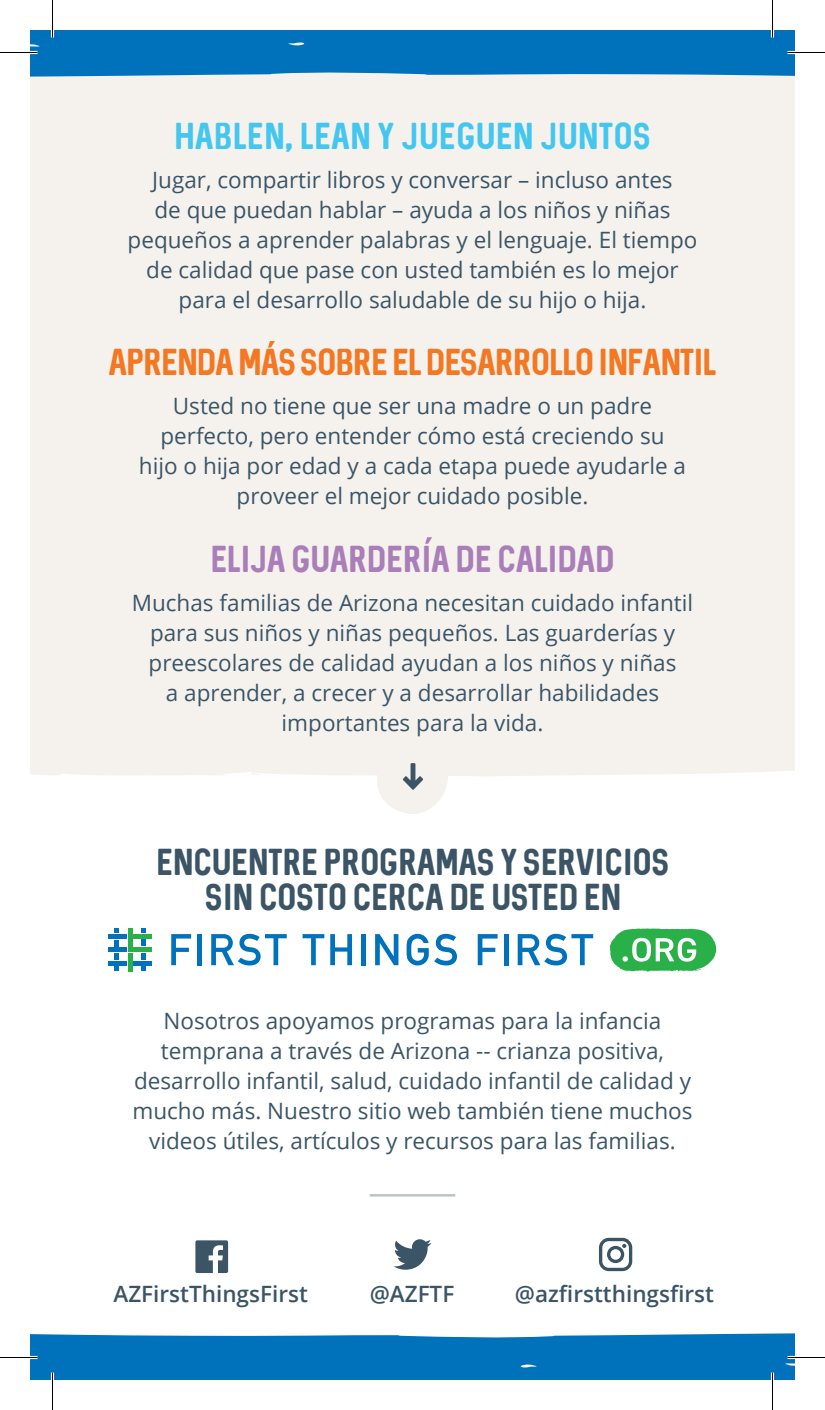
<style>
.page{position:relative;width:825px;height:1410px;background:#fff}
.page>*{position:absolute;margin:0;border:0;box-sizing:border-box;transform-origin:0 0}
.t1{font:30px/35px "Sequel";letter-spacing:.01em;color:#3b5566;text-align:center}
.t2{font:30px "Sequel";letter-spacing:-.01em;color:#f47721}
.t3{font:30px "Sequel";letter-spacing:.03em;color:#44c7ee}
.t4{font:30px "Sequel";letter-spacing:.01em;color:#aa7eb8}
.t5{font:22.5px/30px "Open Sans";color:#3b5566;text-align:center}
.t6{font:600 22.5px "Open Sans";color:#3b5566}
</style>
<div class="page">
<div style="left:30px;top:78px;width:765px;height:698px;background:#f5f2ee"></div>
<hr style="left:370px;top:1194px;width:85px;height:3px;background:#3b5566">
<svg style="left:393px;top:1239px;width:39px;height:31px"></svg>
<svg style="left:195px;top:1240px;width:33px;height:33px"></svg>
<svg style="left:599px;top:1238px;width:33px;height:33px"></svg>
<svg style="left:171px;top:934px;width:20px;height:31px"></svg>
<div style="left:197px;top:934px;width:5px;height:31px;background:#0072bc"></div>
<svg style="left:211px;top:934px;width:76px;height:31px"></svg>
<svg style="left:303px;top:934px;width:21px;height:31px"></svg>
<svg style="left:330px;top:934px;width:22px;height:31px"></svg>
<div style="left:361px;top:934px;width:5px;height:31px;background:#0072bc"></div>
<svg style="left:375px;top:934px;width:23px;height:31px"></svg>
<svg style="left:407px;top:934px;width:50px;height:31px"></svg>
<svg style="left:478px;top:934px;width:20px;height:31px"></svg>
<div style="left:504px;top:934px;width:5px;height:31px;background:#0072bc"></div>
<svg style="left:518px;top:934px;width:75px;height:31px"></svg>
<div style="left:109px;top:947px;width:18px;height:5px;background:#0072bc"></div>
<svg style="left:115px;top:928px;width:4px;height:5px"></svg>
<svg style="left:115px;top:966px;width:4px;height:5px"></svg>
<svg style="left:115px;top:940px;width:4px;height:6px"></svg>
<svg style="left:115px;top:953px;width:4px;height:7px"></svg>
<svg style="left:141px;top:928px;width:5px;height:5px"></svg>
<div style="left:128px;top:928px;width:5px;height:18px;background:#2ab049"></div>
<div style="left:128px;top:953px;width:5px;height:18px;background:#2ab049"></div>
<div style="left:109px;top:934px;width:18px;height:5px;background:#0072bc"></div>
<div style="left:134px;top:934px;width:18px;height:5px;background:#2ab049"></div>
<hr style="left:109px;top:961px;width:18px;height:4px;background:#0072bc">
<hr style="left:134px;top:961px;width:18px;height:4px;background:#0072bc">
<div style="left:128px;top:947px;width:24px;height:5px;background:#2ab049"></div>
<svg style="left:141px;top:966px;width:5px;height:5px"></svg>
<svg style="left:141px;top:940px;width:5px;height:6px"></svg>
<svg style="left:141px;top:953px;width:5px;height:7px"></svg>
<svg style="left:610px;top:928px;width:106px;height:44px"></svg>
<svg style="left:30px;top:30px;width:765px;height:48px;background:#117bbf"></svg>
<div style="left:30px;top:1333px;width:765px;height:47px;background:#0072bc"></div>
<svg style="left:377px;top:746px;width:71px;height:68px;background:#edece9"></svg>
<svg style="left:268px;top:341px;width:7px;height:7px"></svg>
<svg style="left:425px;top:537px;width:7px;height:7px"></svg>
<hr style="left:0;top:51px;width:38px;height:3px;background:#fff">
<hr style="left:788px;top:51px;width:37px;height:3px;background:#fff">
<hr style="left:0;top:1356px;width:38px;height:3px;background:#fff">
<hr style="left:788px;top:1356px;width:37px;height:3px;background:#fff">
<hr style="left:51px;top:0;width:3px;height:38px;background:#fff">
<hr style="left:51px;top:1372px;width:3px;height:38px;background:#fff">
<hr style="left:771px;top:0;width:3px;height:38px;background:#fff">
<hr style="left:771px;top:1372px;width:3px;height:38px;background:#fff">
<hr style="left:0;top:52px;width:38px;height:1px;background:#000">
<hr style="left:788px;top:52px;width:37px;height:1px;background:#000">
<hr style="left:0;top:1357px;width:38px;height:1px;background:#000">
<hr style="left:788px;top:1357px;width:37px;height:1px;background:#000">
<hr style="left:52px;top:0;width:1px;height:38px;background:#000">
<hr style="left:52px;top:1372px;width:1px;height:38px;background:#000">
<hr style="left:772px;top:0;width:1px;height:38px;background:#000">
<hr style="left:772px;top:1372px;width:1px;height:38px;background:#000">
<h1 class="t3" style="left:174px;top:115px;width:478px">HABLEN, LEAN Y JUEGUEN JUNTOS</h1>
<p class="t5" style="left:128px;top:164px;width:571px">Jugar, compartir libros y conversar – incluso antes<br>de que puedan hablar – ayuda a los niños y niñas pequeños a aprender palabras y el lenguaje. El tiempo de calidad que pase con usted también es lo mejor para el desarrollo saludable de su hijo o hija.</p>
<h1 class="t2" style="left:109px;top:342px;width:609px">APRENDA MAS SOBRE EL DESARROLLO INFANTIL</h1>
<p class="t5" style="left:139px;top:391px;width:549px">Usted no tiene que ser una madre o un padre perfecto, pero entender cómo está creciendo su hijo o hija por edad y a cada etapa puede ayudarle a proveer el mejor cuidado posible.</p>
<h1 class="t4" style="left:211px;top:538px;width:405px">ELIJA GUARDERIA DE CALIDAD</h1>
<p class="t5" style="left:132px;top:587px;width:563px">Muchas familias de Arizona necesitan cuidado infantil para sus niños y niñas pequeños. Las guarderías y preescolares de calidad ayudan a los niños y niñas<br>a aprender, a crecer y a desarrollar habilidades importantes para la vida.</p>
<h1 class="t1" style="left:157px;top:845px;width:514px">ENCUENTRE PROGRAMAS Y SERVICIOS<br>SIN COSTO CERCA DE USTED EN</h1>
<p class="t5" style="left:133px;top:1005px;width:561px">Nosotros apoyamos programas para la infancia temprana a través de Arizona -- crianza positiva, desarrollo infantil, salud, cuidado infantil de calidad y mucho más. Nuestro sitio web también tiene muchos videos útiles, artículos y recursos para las familias.</p>
<p class="t6" style="left:114px;top:1278px;width:196px">AZFirstThingsFirst</p>
<p class="t6" style="left:370px;top:1278px;width:86px">@AZFTF</p>
<p class="t6" style="left:515px;top:1278px;width:201px">@azfirstthingsfirst</p>
</div>
